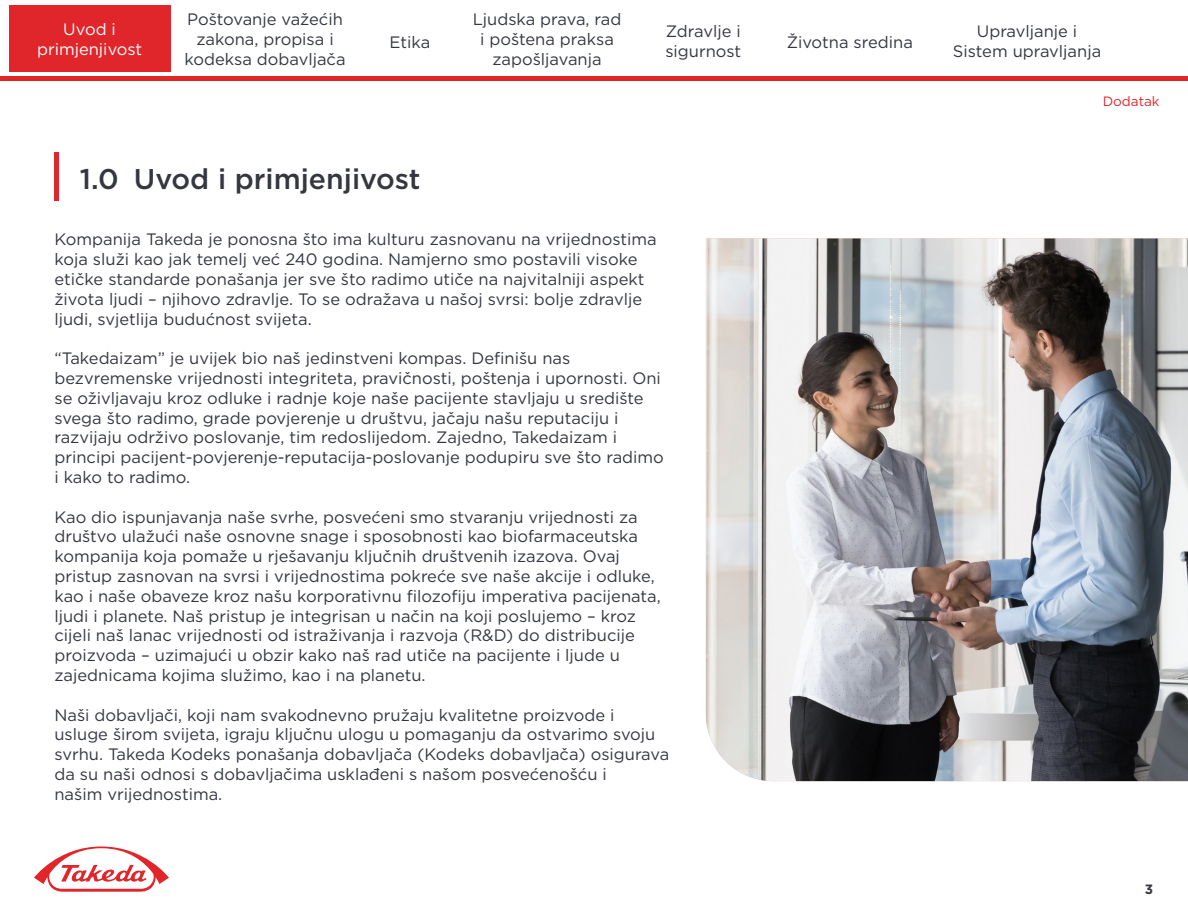
<style>
.page{position:relative;width:1188px;height:918px;background:#fff}
.page>*{position:absolute;margin:0;border:0;box-sizing:border-box;transform-origin:0 0}
.t1{font:500 28.5px "Gotham";color:#34373f}
.t2{font:16.5px/19.8px "Gotham";color:#34373f}
.t3{font:16.5px/19.8px "Gotham";color:#fff;text-align:center}
.t4{font:13.5px "Gotham";color:#e02629}
.t5{font:700 13.5px "Gotham";color:#34373f}
</style>
<div class="page">
<svg style="left:34px;top:846px;width:135px;height:46px"></svg>
<hr style="left:0;top:77px;width:1188px;height:4px;background:#e0262a">
<div style="left:9px;top:5px;width:162px;height:67px;background:#e0262a"></div>
<div style="left:54px;top:152px;width:5px;height:49px;background:#e0262a"></div>
<img style="left:706px;top:238px;width:482px;height:543px">
<p class="t3" style="left:37px;top:19px;width:107px">Uvod i primjenjivost</p>
<p class="t2" style="left:184px;top:9px;width:163px;text-align:center">Poštovanje važećih zakona, propisa i kodeksa dobavljača</p>
<p class="t2" style="left:389px;top:31px;width:42px">Etika</p>
<h1 class="t1" style="left:80px;top:160px;width:342px">1.0 Uvod i primjenjivost</h1>
<p class="t2" style="left:473px;top:9px;width:150px;text-align:center">Ljudska prava, rad i poštena praksa zapošljavanja</p>
<p class="t2" style="left:665px;top:21px;width:77px">Zdravlje i sigurnost</p>
<p class="t2" style="left:787px;top:31px;width:128px">Životna sredina</p>
<p class="t2" style="left:953px;top:21px;width:150px;text-align:center">Upravljanje i<br>Sistem upravljanja</p>
<p class="t4" style="left:1103px;top:92px;width:58px">Dodatak</p>
<p class="t2" style="left:54px;top:229px;width:604px">Kompanija Takeda je ponosna što ima kulturu zasnovanu na vrijednostima koja služi kao jak temelj već 240 godina. Namjerno smo postavili visoke etičke standarde ponašanja jer sve što radimo utiče na najvitalniji aspekt života ljudi – njihovo zdravlje. To se odražava u našoj svrsi: bolje zdravlje ljudi, svjetlija budućnost svijeta.</p>
<p class="t2" style="left:54px;top:348px;width:611px">“Takedaizam” je uvijek bio naš jedinstveni kompas. Definišu nas bezvremenske vrijednosti integriteta, pravičnosti, poštenja i upornosti. Oni se oživljavaju kroz odluke i radnje koje naše pacijente stavljaju u središte svega što radimo, grade povjerenje u društvu, jačaju našu reputaciju i razvijaju održivo poslovanje, tim redoslijedom. Zajedno, Takedaizam i principi pacijent-povjerenje-reputacija-poslovanje podupiru sve što radimo i kako to radimo.</p>
<p class="t2" style="left:54px;top:507px;width:608px">Kao dio ispunjavanja naše svrhe, posvećeni smo stvaranju vrijednosti za društvo ulažući naše osnovne snage i sposobnosti kao biofarmaceutska kompanija koja pomaže u rješavanju ključnih društvenih izazova. Ovaj pristup zasnovan na svrsi i vrijednostima pokreće sve naše akcije i odluke, kao i naše obaveze kroz našu korporativnu filozofiju imperativa pacijenata, ljudi i planete. Naš pristup je integrisan u način na koji poslujemo – kroz cijeli naš lanac vrijednosti od istraživanja i razvoja (R&amp;D) do distribucije proizvoda – uzimajući u obzir kako naš rad utiče na pacijente i ljude u zajednicama kojima služimo, kao i na planetu.</p>
<p class="t2" style="left:54px;top:705px;width:616px">Naši dobavljači, koji nam svakodnevno pružaju kvalitetne proizvode i usluge širom svijeta, igraju ključnu ulogu u pomaganju da ostvarimo svoju svrhu. Takeda Kodeks ponašanja dobavljača (Kodeks dobavljača) osigurava da su naši odnosi s dobavljačima usklađeni s našom posvećenošću i<br>našim vrijednostima.</p>
<p class="t5" style="left:1145px;top:880px;width:10px">3</p>
</div>
